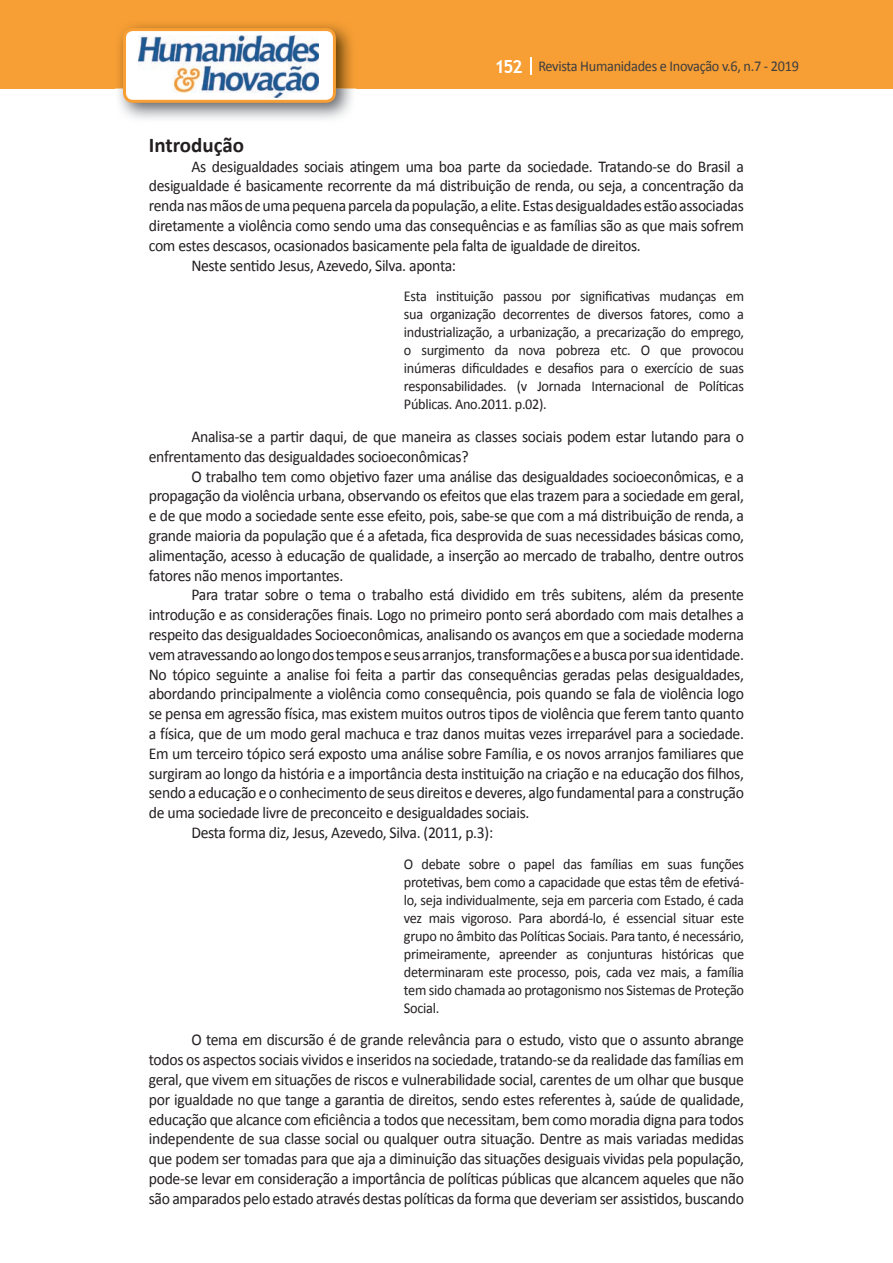
<style>
.page{position:relative;width:893px;height:1263px;background:#fff}
.page>*{position:absolute;margin:0;border:0;box-sizing:border-box;transform-origin:0 0}
.t1{font:700 21px "Calibri";color:#231f20}
.t2{font:16.5px/19.8px "Calibri";letter-spacing:-.02em;color:#231f20;text-align:justify;scale:.95 1}
.t3{font:15px/18px "Calibri";letter-spacing:-.02em;color:#231f20;text-align:justify;scale:.95 1}
.t4{font:15px "Calibri";letter-spacing:-.02em;color:#3e3e3f;scale:.95 1}
.s1{font-family:"Trebuchet MS";font-weight:700;font-size:18px;color:#fff}
</style>
<div class="page">
<div style="left:0;top:0;width:893px;height:88px;background:#f79e34"></div>
<svg style="left:530px;top:57px;width:2px;height:18px"></svg>
<img style="left:115px;top:24px;width:241px;height:95px">
<svg style="left:123px;top:28px;width:213px;height:75px"></svg>
<p class="t4" style="left:495px;top:57px;width:322px"><span class="s1">152</span> Revista Humanidades e Inovação v.6, n.7 - 2019</p>
<p class="t1" style="left:149px;top:131px;width:97px">Introdução</p>
<p class="t2" style="left:191px;top:156px;width:583px">As desigualdades sociais atingem uma boa parte da sociedade. Tratando-se do Brasil a</p>
<p class="t2" style="left:149px;top:176px;width:628px">desigualdade é basicamente recorrente da má distribuição de renda, ou seja, a concentração da</p>
<p class="t2" style="left:149px;top:196px;width:628px">renda nas mãos de uma pequena parcela da população, a elite. Estas desigualdades estão associadas</p>
<p class="t2" style="left:149px;top:216px;width:628px">diretamente a violência como sendo uma das consequências e as famílias são as que mais sofrem</p>
<p class="t2" style="left:149px;top:235px;width:519px">com estes descasos, ocasionados basicamente pela falta de igualdade de direitos.</p>
<p class="t2" style="left:191px;top:255px;width:280px">Neste sentido Jesus, Azevedo, Silva. aponta:</p>
<p class="t3" style="left:404px;top:287px;width:360px">Esta instituição passou por significativas mudanças em sua organização decorrentes de diversos fatores, como a industrialização, a urbanização, a precarização do emprego, o surgimento da nova pobreza etc. O que provocou inúmeras dificuldades e desafios para o exercício de suas responsabilidades. (v Jornada Internacional de Políticas Públicas. Ano.2011. p.02).</p>
<p class="t2" style="left:149px;top:427px;width:628px;text-indent:43px">Analisa-se a partir daqui, de que maneira as classes sociais podem estar lutando para o enfrentamento das desigualdades socioeconômicas?</p>
<p class="t2" style="left:149px;top:466px;width:628px;text-indent:43px">O trabalho tem como objetivo fazer uma análise das desigualdades socioeconômicas, e a propagação da violência urbana, observando os efeitos que elas trazem para a sociedade em geral, e de que modo a sociedade sente esse efeito, pois, sabe-se que com a má distribuição de renda, a grande maioria da população que é a afetada, fica desprovida de suas necessidades básicas como, alimentação, acesso à educação de qualidade, a inserção ao mercado de trabalho, dentre outros fatores não menos importantes.</p>
<p class="t2" style="left:191px;top:585px;width:583px">Para tratar sobre o tema o trabalho está dividido em três subitens, além da presente</p>
<p class="t2" style="left:149px;top:605px;width:628px">introdução e as considerações finais. Logo no primeiro ponto será abordado com mais detalhes a</p>
<p class="t2" style="left:149px;top:625px;width:628px">respeito das desigualdades Socioeconômicas, analisando os avanços em que a sociedade moderna</p>
<p class="t2" style="left:149px;top:644px;width:628px">vem atravessando ao longo dos tempos e seus arranjos, transformações e a busca por sua identidade.</p>
<p class="t2" style="left:149px;top:664px;width:628px">No tópico seguinte a analise foi feita a partir das consequências geradas pelas desigualdades,</p>
<p class="t2" style="left:149px;top:684px;width:628px">abordando principalmente a violência como consequência, pois quando se fala de violência logo</p>
<p class="t2" style="left:149px;top:704px;width:628px">se pensa em agressão física, mas existem muitos outros tipos de violência que ferem tanto quanto</p>
<p class="t2" style="left:149px;top:724px;width:628px">a física, que de um modo geral machuca e traz danos muitas vezes irreparável para a sociedade.</p>
<p class="t2" style="left:149px;top:743px;width:628px">Em um terceiro tópico será exposto uma análise sobre Família, e os novos arranjos familiares que</p>
<p class="t2" style="left:149px;top:763px;width:628px">surgiram ao longo da história e a importância desta instituição na criação e na educação dos filhos,</p>
<p class="t2" style="left:149px;top:783px;width:628px">sendo a educação e o conhecimento de seus direitos e deveres, algo fundamental para a construção</p>
<p class="t2" style="left:149px;top:803px;width:402px">de uma sociedade livre de preconceito e desigualdades sociais.</p>
<p class="t2" style="left:191px;top:823px;width:319px">De sta forma diz, Jesus, Azevedo, Silva. (2011, p.3):</p>
<p class="t3" style="left:404px;top:855px;width:360px">O debate sobre o papel das famílias em suas funções protetivas, bem como a capacidade que estas têm de efetivá&shy;lo, seja individualmente, seja em parceria com Estado, é cada vez mais vigoroso. Para abordá-lo, é essencial situar este grupo no âmbito das Políticas Sociais. Para tanto, é necessário, primeiramente, apreender as conjunturas históricas que determinaram este processo, pois, cada vez mais, a família tem sido chamada ao protagonismo nos Sistemas de Proteção Social.</p>
<p class="t2" style="left:149px;top:1030px;width:628px;text-indent:43px">O tema em discursão é de grande relevância para o estudo, visto que o assunto abrange todos os aspectos sociais vividos e inseridos na sociedade, tratando-se da realidade das famílias em geral, que vivem em situações de riscos e vulnerabilidade social, carentes de um olhar que busque por igualdade no que tange a garantia de direitos, sendo estes referentes à, saúde de qualidade, educação que alcance com eficiência a todos que necessitam, bem como moradia digna para todos independente de sua classe social ou qualquer outra situação. Dentre as mais variadas medidas que podem ser tomadas para que aja a diminuição das situações desiguais vividas pela população, pode-se levar em consideração a importância de políticas públicas que alcancem aqueles que não são amparados pelo estado através destas políticas da forma que deveriam ser assistidos, buscando</p>
</div>
